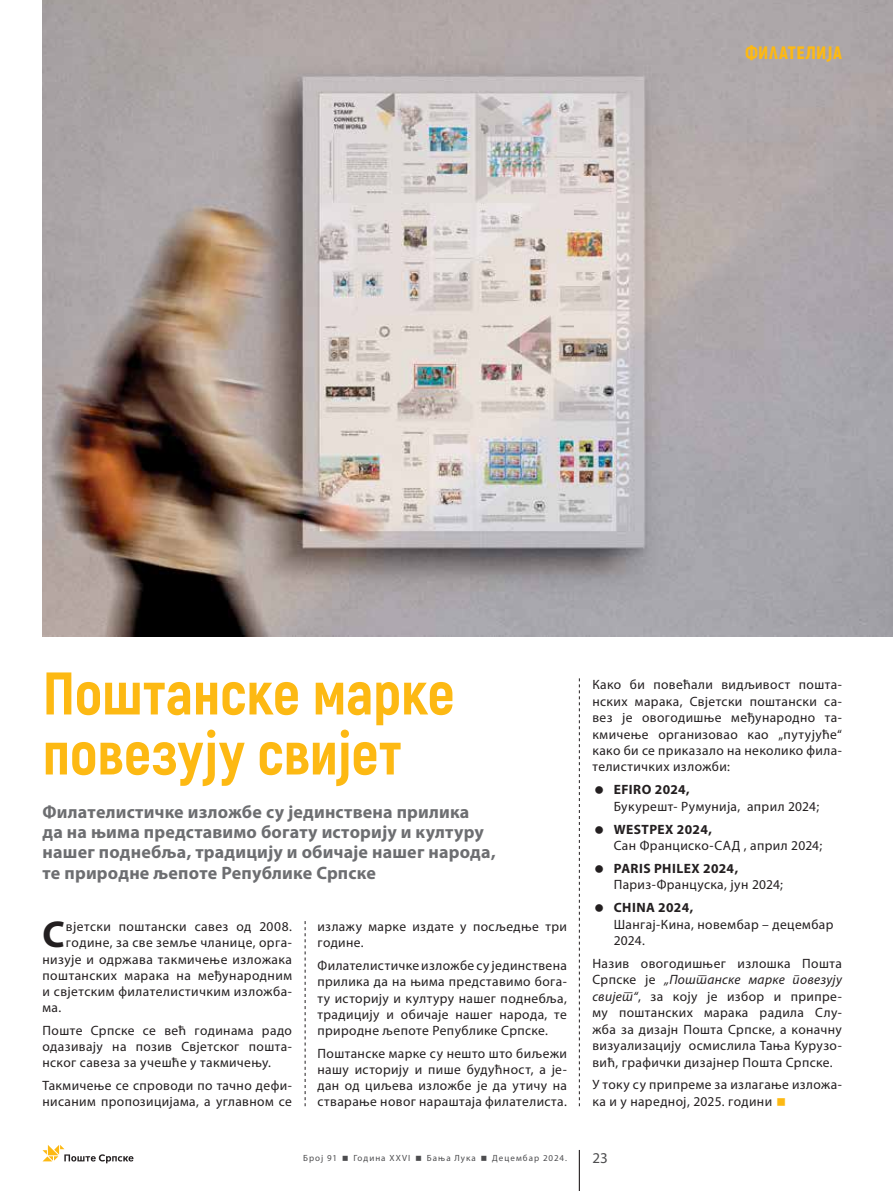
<style>
.page{position:relative;width:893px;height:1191px;background:#fff}
.page>*{position:absolute;margin:0;border:0;box-sizing:border-box;transform-origin:0 0}
.t1{font:800 60px/60px "Akrobat";letter-spacing:-.005em;color:#fdb913}
.t2{font:700 37.5px "Myriad Pro";color:#231f20}
.t3{font:700 18px/20.2px "Myriad Pro";letter-spacing:.01em;color:#6d6e71}
.t4{font:900 18px "Akrobat";letter-spacing:.03em;color:#fdb913}
.t5{font:15px "Myriad Pro";color:#4d4d4f}
.t6{font:13.5px/16.5px "Myriad Pro";letter-spacing:.03em;color:#231f20;text-align:justify}
.t7{font:700 13.5px "Myriad Pro";letter-spacing:.03em;color:#231f20}
.t8{font:9px "Myriad Pro";letter-spacing:.115em;color:#4d4d4f}
.s1{font-style:italic}
</style>
<div class="page">
<img style="left:43px;top:0;width:850px;height:637px">
<hr style="left:579px;top:1150px;width:1px;height:41px;background:#231f20">
<svg style="left:43px;top:1145px;width:90px;height:18px"></svg>
<svg style="left:305px;top:921px;width:1px;height:185px"></svg>
<svg style="left:579px;top:678px;width:1px;height:428px"></svg>
<h3 class="t4" style="left:745px;top:41px;width:98px">ФИЛАТЕЛИЈА</h3>
<h1 class="t1" style="left:43px;top:663px;width:414px">Поштанске марке повезују свијет</h1>
<h3 class="t3" style="left:43px;top:801px;width:455px">Филателистичке изложбе су јединствена прилика<br>да на њима представимо богату историју и културу нашег поднебља, традицију и обичаје нашег народа, те природне љепоте Републике Српске</h3>
<h2 class="t2" style="left:43px;top:910px;width:24px">С</h2>
<p class="t6" style="left:66px;top:918px;width:227px">вјетски поштански савез од 2008.</p>
<p class="t6" style="left:317px;top:918px;width:251px">излажу марке издате у посљедње три године.</p>
<p class="t6" style="left:317px;top:957px;width:251px">Филателистичке изложбе су јединствена прилика да на њима представимо бога&shy;ту историју и културу нашег поднебља, традицију и обичаје нашег народа, те природне љепоте Републике Српске.</p>
<p class="t6" style="left:317px;top:1044px;width:251px">Поштанске марке су нешто што биљежи нашу историју и пише будућност, а је&shy;дан од циљева изложбе је да утичу на стварање новог нараштаја филателиста.</p>
<p class="t6" style="left:66px;top:934px;width:227px">године, за све земље чланице, орга-</p>
<p class="t6" style="left:43px;top:950px;width:251px">низује и одржава такмичење изложака</p>
<p class="t6" style="left:43px;top:967px;width:251px">поштанских марака на међународним</p>
<p class="t6" style="left:43px;top:983px;width:251px">и свјетским филателистичким изложба-</p>
<p class="t6" style="left:43px;top:999px;width:20px">ма.</p>
<p class="t6" style="left:43px;top:1022px;width:251px">Поште Српске се већ годинама радо одазивају на позив Свјетског пошта&shy;нског савеза за учешће у такмичењу.</p>
<p class="t6" style="left:43px;top:1077px;width:251px">Такмичење се спроводи по тачно дефи&shy;нисаним пропозицијама, а углавном се</p>
<p class="t6" style="left:592px;top:676px;width:251px">Како би повећали видљивост пошта&shy;нских марака, Свјетски поштански са&shy;вез је овогодишње међународно та&shy;кмичење организовао као „путујуће“ како би се приказало на неколико фила&shy;телистичких изложби:</p>
<p class="t7" style="left:614px;top:781px;width:78px">EFIRO 2024,</p>
<p class="t6" style="left:614px;top:797px;width:207px">Букурешт- Румунија, април 2024;</p>
<p class="t7" style="left:614px;top:820px;width:100px">WESTPEX 2024,</p>
<p class="t6" style="left:614px;top:837px;width:210px">Сан Франциско-САД , април 2024;</p>
<p class="t7" style="left:614px;top:859px;width:126px">PARIS PHILEX 2024,</p>
<p class="t6" style="left:614px;top:876px;width:171px">Париз-Француска, јун 2024;</p>
<p class="t7" style="left:614px;top:898px;width:81px">CHINA 2024,</p>
<p class="t6" style="left:614px;top:915px;width:221px">Шангај-Кина, новембар – децембар<br>2024.</p>
<p class="t6" style="left:592px;top:955px;width:251px">Назив овогодишњег излошка Пошта Српске је <span class="s1">„Поштанске марке повезују свијет“</span>, за коју је избор и припре&shy;му поштанских марака радила Слу&shy;жба за дизајн Пошта Српске, а коначну визуализацију осмислила Тања Курузо&shy;вић, графички дизајнер Пошта Српске.</p>
<p class="t6" style="left:592px;top:1076px;width:251px">У току су припреме за излагање изложа&shy;ка и у наредној, 2025. години</p>
<p class="t8" style="left:303px;top:1152px;width:35px">Број 91</p>
<p class="t8" style="left:353px;top:1152px;width:58px">Година XXVI</p>
<p class="t8" style="left:427px;top:1152px;width:51px">Бања Лука</p>
<p class="t8" style="left:492px;top:1152px;width:76px">Децембар 2024.</p>
<p class="t5" style="left:592px;top:1148px;width:17px">23</p>
</div>
